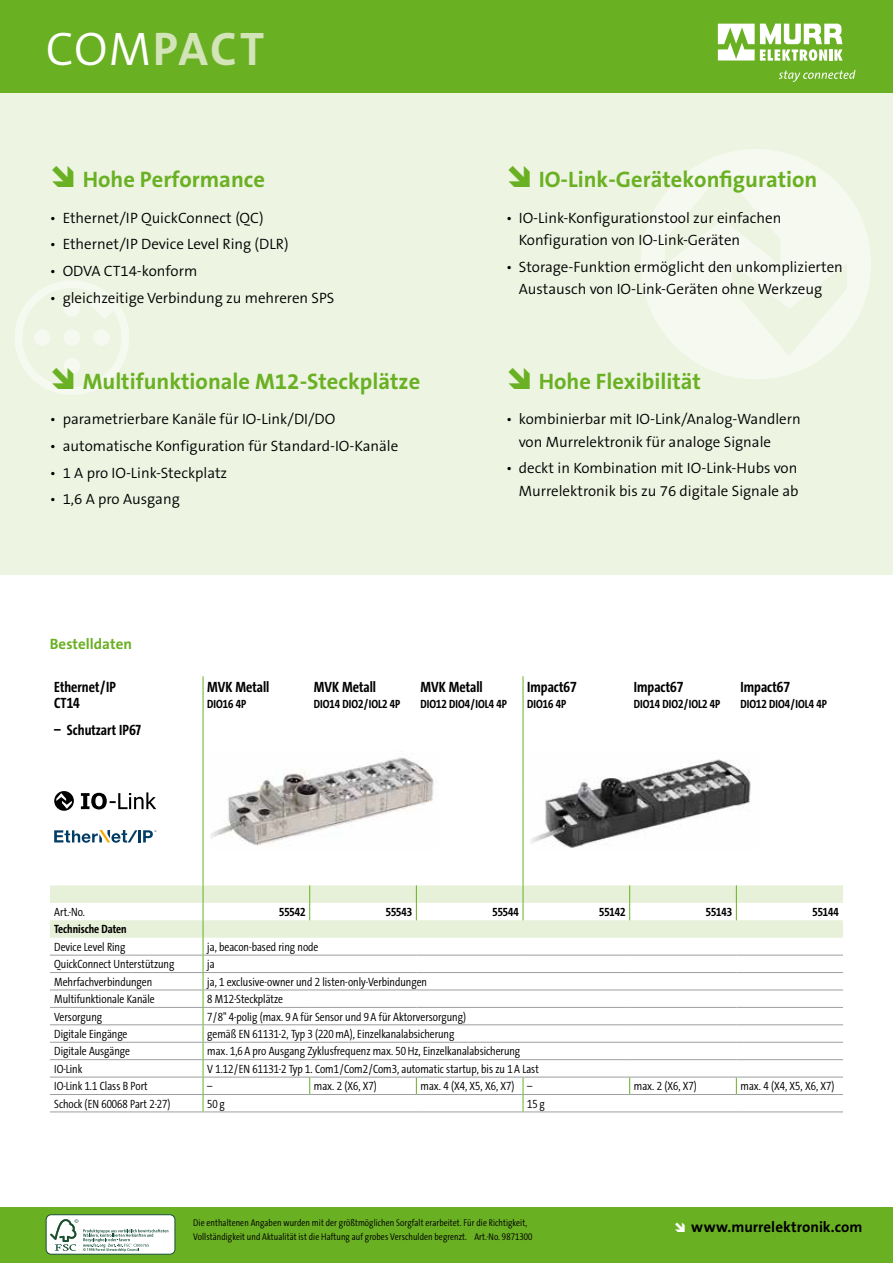
<style>
.page{position:relative;width:893px;height:1263px;background:#fff}
.page>*{position:absolute;margin:0;border:0;box-sizing:border-box;transform-origin:0 0}
.t1{font:700 47.4px "The Sans B7";color:#d3e4b9}
.t2{font:700 22.5px "The Sans B7";color:#6ab023}
.t3{font:300 15px/22.5px "The Sans B4";color:#000}
.t4{font:700 15px/16.5px "The Sans Cd TF7";color:#000}
.t5{font:700 15px "The Sans B7";color:#000}
.t6{font:700 15px "The Sans Cd LF7";color:#000}
.t7{font:700 15px "The Sans B7";color:#6ab023}
.t8{font:300 12px "The Sans Cd TF4";color:#000}
.t9{font:700 12px "The Sans Cd TF7";color:#000}
.t10{font:300 9.75px/13.5px "The Sans Cd TF4";letter-spacing:.01em;color:#000}
.s1{font-family:"The Sans B4";font-weight:300;color:#fff}
</style>
<div class="page">
<div style="left:0;top:0;width:893px;height:94px;background:#6ab023"></div>
<div style="left:0;top:1208px;width:893px;height:55px;background:#6ab023"></div>
<svg style="left:718px;top:24px;width:125px;height:37px"></svg>
<svg style="left:779px;top:70px;width:76px;height:12px"></svg>
<hr style="left:203px;top:676px;width:1px;height:39px;background:#6ab023">
<hr style="left:203px;top:715px;width:1px;height:72px;background:#6ab023">
<hr style="left:203px;top:787px;width:1px;height:98px;background:#6ab023">
<hr style="left:523px;top:715px;width:1px;height:72px;background:#6ab023">
<hr style="left:523px;top:787px;width:1px;height:98px;background:#6ab023">
<hr style="left:523px;top:676px;width:1px;height:39px;background:#6ab023">
<hr style="left:50px;top:1111px;width:153px;height:1px;background:#9c9e9f">
<hr style="left:203px;top:1111px;width:107px;height:1px;background:#9c9e9f">
<hr style="left:310px;top:1111px;width:106px;height:1px;background:#9c9e9f">
<hr style="left:416px;top:1111px;width:107px;height:1px;background:#9c9e9f">
<hr style="left:523px;top:1111px;width:107px;height:1px;background:#9c9e9f">
<hr style="left:630px;top:1111px;width:106px;height:1px;background:#9c9e9f">
<hr style="left:736px;top:1111px;width:107px;height:1px;background:#9c9e9f">
<svg style="left:50px;top:885px;width:793px;height:226px"></svg>
<img style="left:211px;top:757px;width:223px;height:89px">
<img style="left:531px;top:759px;width:220px;height:89px">
<svg style="left:54px;top:791px;width:102px;height:20px"></svg>
<svg style="left:54px;top:830px;width:102px;height:13px"></svg>
<div style="left:0;top:94px;width:893px;height:481px;background:#edf4e2"></div>
<svg style="left:641px;top:149px;width:230px;height:230px;fill:#f5f9f0"></svg>
<div style="left:15px;top:280px;width:114px;height:115px;border:8px solid #fff;border-radius:50%"></div>
<div style="left:64px;top:329px;width:16px;height:17px;background:#f5f9f0;border-radius:50%"></div>
<div style="left:93px;top:329px;width:17px;height:17px;background:#f5f9f0;border-radius:50%"></div>
<div style="left:34px;top:329px;width:17px;height:17px;background:#f5f9f0;border-radius:50%"></div>
<div style="left:64px;top:300px;width:16px;height:17px;background:#f5f9f0;border-radius:50%"></div>
<div style="left:64px;top:357px;width:16px;height:17px;background:#f5f9f0;border-radius:50%"></div>
<svg style="left:90px;top:292px;width:26px;height:27px"></svg>
<div style="left:46px;top:1215px;width:129px;height:39px;background:#fff;border-radius:5px"></div>
<div style="left:46px;top:1214px;width:129px;height:40px;border:1px solid #164f39;border-radius:5px"></div>
<svg style="left:50px;top:1219px;width:118px;height:33px"></svg>
<svg style="left:52px;top:370px;width:22px;height:19px"></svg>
<h1 class="t1" style="left:46px;top:23px;width:220px"><span class="s1">COM</span>PACT</h1>
<h2 class="t2" style="left:83px;top:168px;width:184px">Hohe Performance</h2>
<p class="t3" style="left:50px;top:207px;width:215px">• Ethernet/IP QuickConnect (QC)</p>
<p class="t3" style="left:50px;top:234px;width:240px">• Ethernet/IP Device Level Ring (DLR)</p>
<p class="t3" style="left:50px;top:260px;width:149px">• ODVA CT14-konform</p>
<p class="t3" style="left:50px;top:287px;width:286px">• gleichzeitige Verbindung zu mehreren SPS</p>
<h2 class="t2" style="left:83px;top:369px;width:339px">Multifunktionale M12-Steckplätze</h2>
<p class="t3" style="left:50px;top:408px;width:287px">• parametrierbare Kanäle für IO-Link/DI/DO</p>
<p class="t3" style="left:50px;top:435px;width:350px">• automatische Konfiguration für Standard-IO-Kanäle</p>
<p class="t3" style="left:50px;top:462px;width:179px">• 1 A pro IO-Link-Steckplatz</p>
<p class="t3" style="left:50px;top:488px;width:131px">• 1,6 A pro Ausgang</p>
<h2 class="t2" style="left:539px;top:168px;width:280px">IO-Link-Gerätekonfiguration</h2>
<p class="t3" style="left:519px;top:207px;width:264px;text-indent:-13px">• IO-Link-Konfigurationstool zur einfachen<br>Konfiguration von IO-Link-Geräten</p>
<p class="t3" style="left:506px;top:256px;width:338px;text-align:center">• Storage-Funktion ermöglicht den unkomplizierten<br>Austausch von IO-Link-Geräten ohne Werkzeug</p>
<h2 class="t2" style="left:539px;top:369px;width:164px">Hohe Flexibilität</h2>
<p class="t3" style="left:519px;top:408px;width:283px;text-indent:-13px">• kombinierbar mit IO-Link/Analog-Wandlern von Murrelektronik für analoge Signale</p>
<p class="t3" style="left:506px;top:457px;width:294px;text-align:right">• deckt in Kombination mit IO-Link-Hubs von<br>Murrelektronik bis zu 76 digitale Signale ab</p>
<p class="t7" style="left:50px;top:636px;width:84px">Bestelldaten</p>
<p class="t4" style="left:54px;top:679px;width:63px">Ethernet/IP<br>CT14</p>
<p class="t4" style="left:207px;top:679px;width:64px">MVK Metall</p>
<p class="t9" style="left:207px;top:698px;width:40px">DIO16 4P</p>
<p class="t6" style="left:67px;top:720px;width:76px">Schutzart IP67</p>
<p class="t4" style="left:314px;top:679px;width:64px">MVK Metall</p>
<p class="t9" style="left:314px;top:698px;width:88px">DIO14 DIO2/IOL2 4P</p>
<p class="t4" style="left:421px;top:679px;width:64px">MVK Metall</p>
<p class="t9" style="left:421px;top:698px;width:88px">DIO12 DIO4/IOL4 4P</p>
<p class="t4" style="left:527px;top:679px;width:51px">Impact67</p>
<p class="t9" style="left:527px;top:698px;width:40px">DIO16 4P</p>
<p class="t4" style="left:634px;top:679px;width:51px">Impact67</p>
<p class="t9" style="left:634px;top:698px;width:88px">DIO14 DIO2/IOL2 4P</p>
<p class="t4" style="left:741px;top:679px;width:51px">Impact67</p>
<p class="t9" style="left:741px;top:698px;width:88px">DIO12 DIO4/IOL4 4P</p>
<p class="t8" style="left:54px;top:906px;width:32px">Art.-No.</p>
<p class="t9" style="left:279px;top:906px;width:28px">55542</p>
<p class="t9" style="left:386px;top:906px;width:28px">55543</p>
<p class="t9" style="left:492px;top:906px;width:28px">55544</p>
<p class="t9" style="left:599px;top:906px;width:28px">55142</p>
<p class="t9" style="left:706px;top:906px;width:28px">55143</p>
<p class="t9" style="left:812px;top:906px;width:28px">55144</p>
<p class="t9" style="left:54px;top:923px;width:74px">Technische Daten</p>
<p class="t8" style="left:54px;top:941px;width:73px">Device Level Ring</p>
<p class="t8" style="left:207px;top:941px;width:113px">ja, beacon-based ring node</p>
<p class="t8" style="left:54px;top:958px;width:122px">QuickConnect Unterstützung</p>
<p class="t8" style="left:207px;top:958px;width:9px">ja</p>
<p class="t8" style="left:54px;top:976px;width:100px">Mehrfachverbindungen</p>
<p class="t8" style="left:207px;top:976px;width:221px">ja, 1 exclusive-owner und 2 listen-only-Verbindungen</p>
<p class="t8" style="left:54px;top:993px;width:102px">Multifunktionale Kanäle</p>
<p class="t8" style="left:207px;top:993px;width:77px">8 M12-Steckplätze</p>
<p class="t8" style="left:54px;top:1011px;width:49px">Versorgung</p>
<p class="t8" style="left:207px;top:1011px;width:260px">7/8" 4-polig (max. 9 A für Sensor und 9 A für Aktorversorgung)</p>
<p class="t8" style="left:54px;top:1028px;width:75px">Digitale Eingänge</p>
<p class="t8" style="left:207px;top:1028px;width:249px">gemäß EN 61131-2, Typ 3 (220mA), Einzelkanalabsicherung</p>
<p class="t8" style="left:54px;top:1045px;width:77px">Digitale Ausgänge</p>
<p class="t8" style="left:207px;top:1045px;width:314px">max. 1,6 A pro Ausgang Zyklusfrequenz max. 50Hz, Einzelkanalabsicherung</p>
<p class="t8" style="left:54px;top:1063px;width:30px">IO-Link</p>
<p class="t8" style="left:207px;top:1063px;width:333px">V 1.12/EN 61131-2 Typ 1. Com1/Com2/Com3, automatic startup, bis zu 1 A Last</p>
<p class="t8" style="left:54px;top:1080px;width:95px">IO-Link 1.1 Class B Port</p>
<p class="t8" style="left:207px;top:1080px;width:7px">–</p>
<p class="t8" style="left:314px;top:1080px;width:64px">max. 2 (X6, X7)</p>
<p class="t8" style="left:421px;top:1080px;width:113px">max. 4 (X4, X5, X6, X7) –</p>
<p class="t8" style="left:634px;top:1080px;width:64px">max. 2 (X6, X7)</p>
<p class="t8" style="left:741px;top:1080px;width:95px">max. 4 (X4, X5, X6, X7)</p>
<p class="t8" style="left:54px;top:1098px;width:118px">Schock (EN 60068 Part 2-27)</p>
<p class="t8" style="left:207px;top:1098px;width:19px">50g</p>
<p class="t8" style="left:527px;top:1098px;width:19px">15g</p>
<p class="t10" style="left:193px;top:1216px;width:341px">Die enthaltenen Angaben wurden mit der größtmöglichen Sorgfalt erarbeitet. Für die Richtigkeit,<br>Vollständigkeit und Aktualität ist die Haftung auf grobes Verschulden begrenzt. Art.-No. 9871300</p>
<p class="t5" style="left:691px;top:1218px;width:173px">www.murrelektronik.com</p>
</div>
